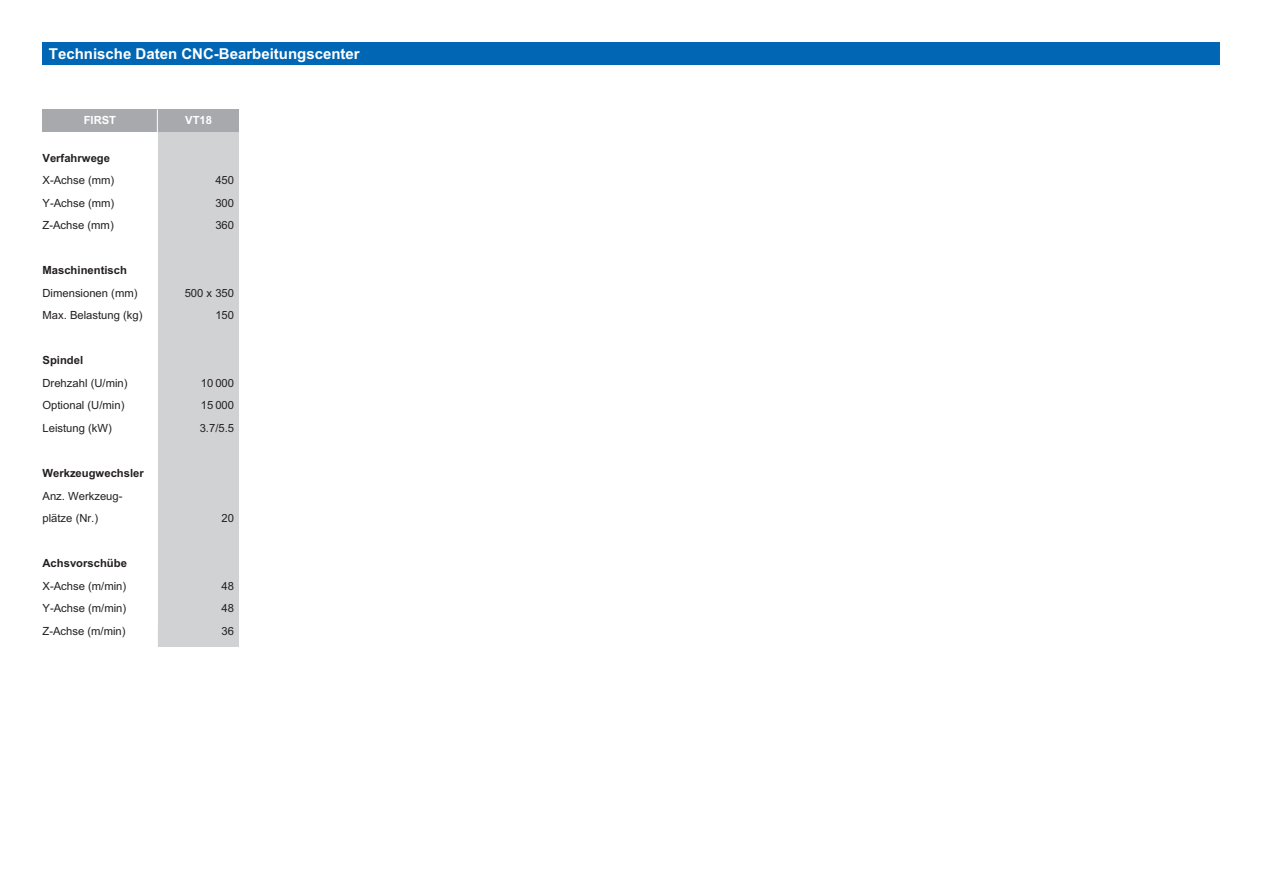
<style>
.page{position:relative;width:1263px;height:893px;background:#fff}
.page>*{position:absolute;margin:0;border:0;box-sizing:border-box;transform-origin:0 0}
.t1{font:700 15px "Arial";color:#fff}
.t2{font:11.25px/22.5px "Arial";color:#231f20;text-align:justify}
.t3{font:700 11.25px "Arial";color:#231f20}
.t4{font:700 11.25px "Arial";color:#fff}
</style>
<div class="page">
<div style="left:157px;top:126px;width:82px;height:521px;background:#d1d2d4"></div>
<div style="left:43px;top:43px;width:1177px;height:22px;background:#0166b3"></div>
<div style="left:43px;top:109px;width:196px;height:23px;background:#a8a9ad"></div>
<hr style="left:157px;top:109px;width:1px;height:538px;background:#fff">
<h1 class="t1" style="left:49px;top:46px;width:312px">Technische Daten CNC-Bearbeitungscenter</h1>
<p class="t4" style="left:84px;top:114px;width:34px">FIRST</p>
<p class="t3" style="left:43px;top:152px;width:69px">Verfahrwege</p>
<p class="t2" style="left:43px;top:169px;width:73px">X-Achse (mm)<br>Y-Achse (mm)<br>Z-Achse (mm)</p>
<p class="t3" style="left:43px;top:264px;width:86px">Maschinentisch</p>
<p class="t2" style="left:43px;top:282px;width:102px">Dimensionen (mm)<br>Max. Belastung (kg)</p>
<p class="t3" style="left:43px;top:354px;width:42px">Spindel</p>
<p class="t2" style="left:43px;top:372px;width:87px;text-align:left">Drehzahl (U/min)<br>Optional (U/min)<br>Leistung (kW)</p>
<p class="t3" style="left:43px;top:467px;width:103px">Werkzeugwechsler</p>
<p class="t2" style="left:43px;top:484px;width:82px">Anz. Werkzeug&shy;plätze (Nr.)</p>
<p class="t3" style="left:43px;top:557px;width:86px">Achsvorschübe</p>
<p class="t2" style="left:43px;top:574px;width:85px">X-Achse (m/min)<br>Y-Achse (m/min)<br>Z-Achse (m/min)</p>
<p class="t4" style="left:185px;top:114px;width:28px">VT18</p>
<p class="t2" style="left:215px;top:169px;width:20px">450<br>300<br>360</p>
<p class="t2" style="left:185px;top:282px;width:51px;text-align:right">500 x 350<br>150</p>
<p class="t2" style="left:200px;top:372px;width:36px">10 000<br>15 000<br>3.7/5.5</p>
<p class="t2" style="left:222px;top:507px;width:14px">20</p>
<p class="t2" style="left:222px;top:574px;width:14px">48<br>48<br>36</p>
</div>
